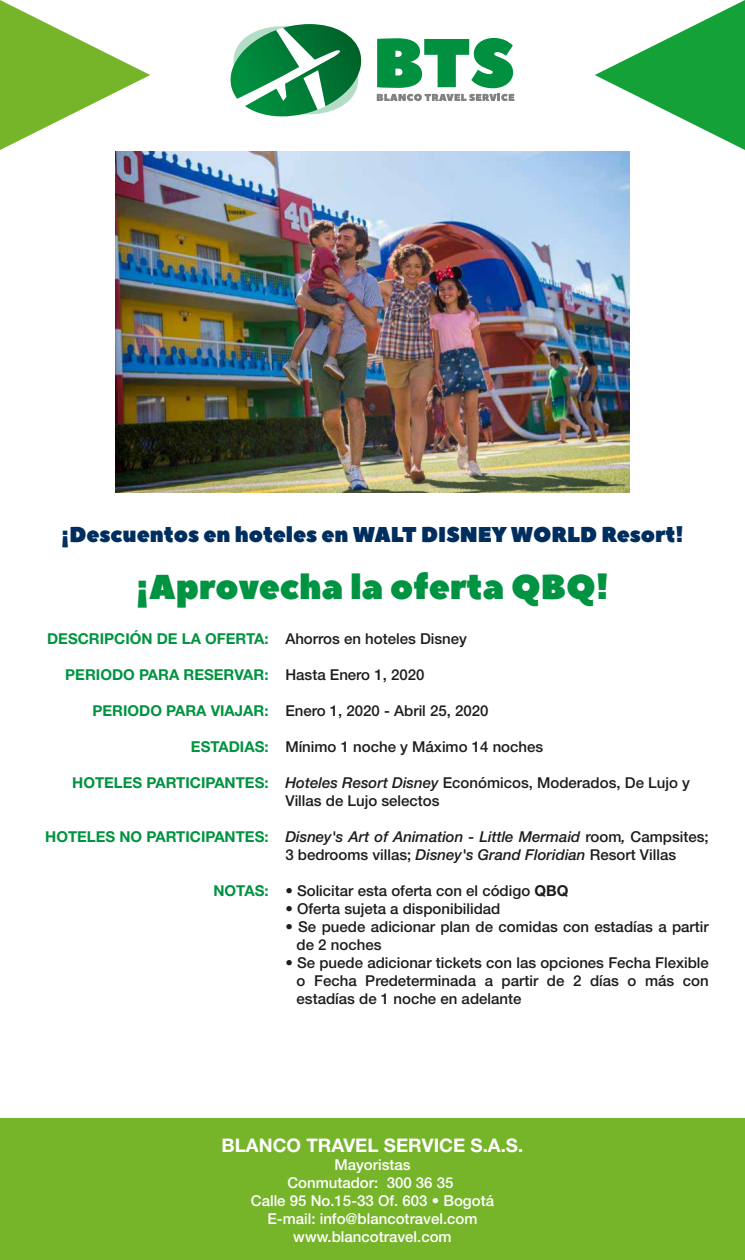
<style>
.page{position:relative;width:745px;height:1260px;background:#fff}
.page>*{position:absolute;margin:0;border:0;box-sizing:border-box;transform-origin:0 0}
.t1{font:34.62px "Peace Sans";color:#009341}
.t2{font:21.38px "Peace Sans";color:#002e5f}
.t3{font:700 18.75px "Helvetica Neue LT Std";color:#fff}
.t4{font:500 15px/18px "Helvetica Neue LT Std";color:#1d1d1b}
.t5{font:700 15px "Helvetica Neue LT Std";color:#009340}
.t6{font:500 15px/18px "Helvetica Neue LT Std";color:#fff;text-align:center}
.t7{font:italic 500 15px/18px "Helvetica Neue LT Std";color:#1d1d1b}
.s1{font-style:italic}
.s2{font-style:normal}
.s3{font-weight:700}
</style>
<div class="page">
<div style="left:0;top:1118px;width:744px;height:142px;background:#76b42a"></div>
<svg style="left:376px;top:94px;width:138px;height:7px"></svg>
<svg style="left:377px;top:38px;width:135px;height:50px"></svg>
<svg style="left:230px;top:26px;width:128px;height:90px"></svg>
<svg style="left:0;top:0;width:150px;height:150px"></svg>
<svg style="left:595px;top:0;width:149px;height:150px"></svg>
<img style="left:115px;top:151px;width:514px;height:341px">
<h2 class="t2" style="left:61px;top:520px;width:623px">¡Descuentos en hoteles en WALT DISNEY WORLD Resort!</h2>
<h1 class="t1" style="left:136px;top:563px;width:474px">¡Aprovecha la oferta QBQ!</h1>
<p class="t5" style="left:47px;top:629px;width:223px">DESCRIPCIÓN DE LA OFERTA:</p>
<p class="t5" style="left:65px;top:665px;width:205px">PERIODO PARA RESERVAR:</p>
<p class="t5" style="left:92px;top:701px;width:177px">PERIODO PARA VIAJAR:</p>
<p class="t5" style="left:191px;top:737px;width:79px">ESTADIAS:</p>
<p class="t5" style="left:72px;top:773px;width:198px">HOTELES PARTICIPANTES:</p>
<p class="t5" style="left:45px;top:827px;width:225px">HOTELES NO PARTICIPANTES:</p>
<p class="t5" style="left:213px;top:881px;width:57px">NOTAS:</p>
<p class="t4" style="left:285px;top:630px;width:183px">Ahorros en hoteles Disney</p>
<p class="t4" style="left:285px;top:666px;width:140px">Hasta Enero 1, 2020</p>
<p class="t4" style="left:285px;top:702px;width:204px">Enero 1, 2020 - Abril 25, 2020</p>
<p class="t4" style="left:285px;top:738px;width:259px">Mínimo 1 noche y Máximo 14 noches</p>
<p class="t4" style="left:285px;top:774px;width:406px"><span class="s1">Hoteles Resort Disney</span> Económicos, Moderados, De Lujo y<br>Villas de Lujo selectos</p>
<p class="t7" style="left:285px;top:828px;width:424px">Disney's Art of Animation - Little Mermaid <span class="s2">room</span>, <span class="s2">Campsites;<br>3 bedrooms villas;</span> Disney's Grand Floridian <span class="s2">Resort Villas</span></p>
<p class="t4" style="left:285px;top:882px;width:284px">• Solicitar esta oferta con el código <span class="s3">QBQ</span></p>
<p class="t4" style="left:285px;top:900px;width:216px">• Oferta sujeta a disponibilidad</p>
<p class="t4" style="left:296px;top:918px;width:413px;text-indent:-11px">• Se puede adicionar plan de comidas con estadías a partir de 2 noches</p>
<p class="t4" style="left:296px;top:954px;width:413px;text-align:justify;text-indent:-11px">• Se puede adicionar tickets con las opciones Fecha Flexible o Fecha Predeterminada a partir de 2 días o más con estadías de 1 noche en adelante</p>
<p class="t3" style="left:221px;top:1134px;width:303px">BLANCO TRAVEL SERVICE S.A.S.</p>
<p class="t6" style="left:251px;top:1156px;width:244px">Mayoristas<br>Conmutador: 300 36 35<br>Calle 95 No.15-33 Of. 603 • Bogotá<br>E-mail: info@blancotravel.com www.blancotravel.com</p>
</div>
